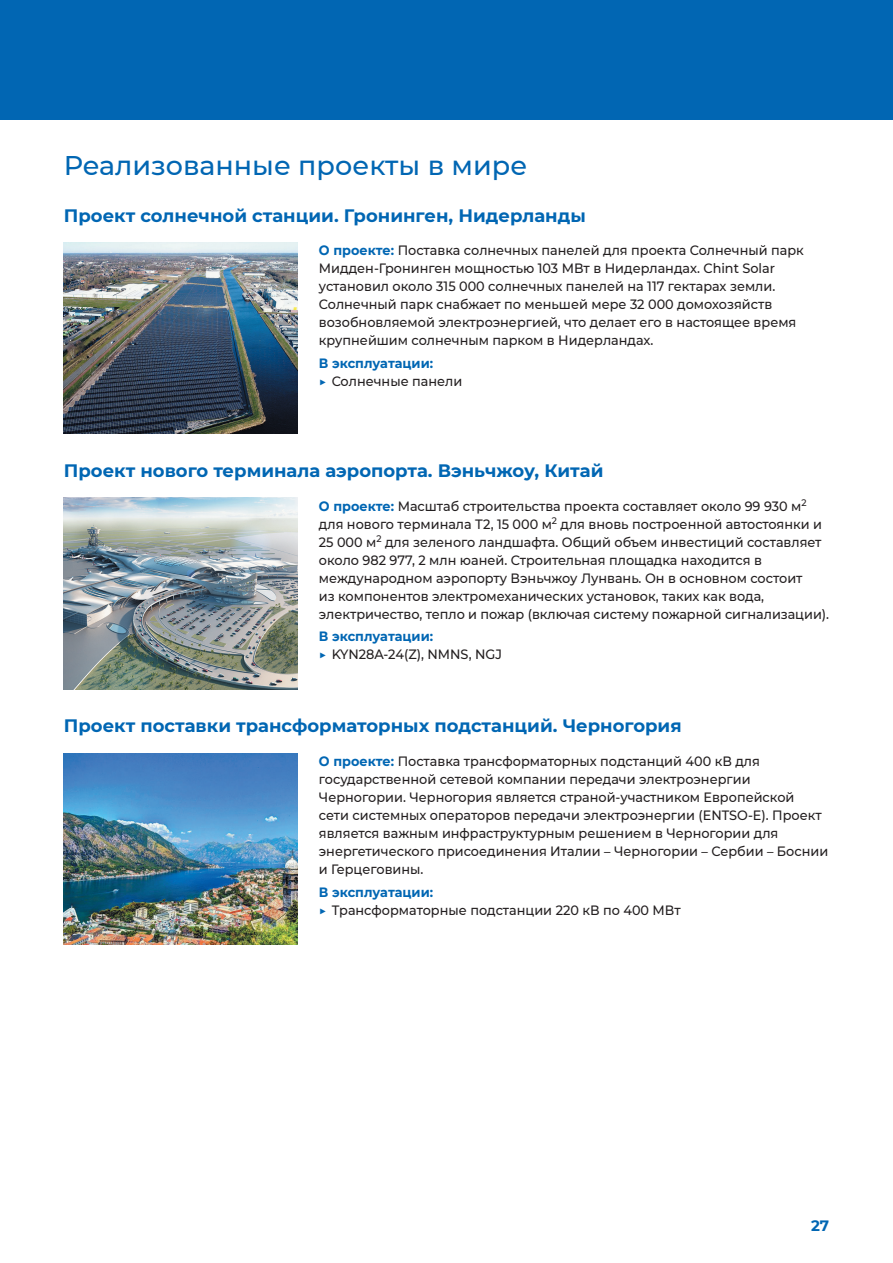
<style>
.page{position:relative;width:893px;height:1263px;background:#fff}
.page>*{position:absolute;margin:0;border:0;box-sizing:border-box;transform-origin:0 0}
.t1{font:500 27px "Montserrat";color:#0166b3}
.t2{font:700 18px "Montserrat";color:#0166b3}
.t3{font:700 15px "Montserrat";color:#0166b3}
.t4{font:500 13.5px/18px "Montserrat";color:#231f20;scale:.95 1}
.s1{font-weight:700;color:#0166b3}
.s2{color:#0166b3}
</style>
<div class="page">
<div style="left:0;top:0;width:893px;height:119px;background:#0166b3"></div>
<img style="left:64px;top:242px;width:234px;height:192px">
<img style="left:64px;top:498px;width:234px;height:191px">
<img style="left:64px;top:753px;width:234px;height:192px">
<h1 class="t1" style="left:64px;top:147px;width:465px">Реализованные проекты в мире</h1>
<h2 class="t2" style="left:64px;top:202px;width:523px">Проект солнечной станции. Гронинген, Нидерланды</h2>
<p class="t4" style="left:319px;top:241px;width:512px"><span class="s1">О проекте:</span> Поставка солнечных панелей для проекта Солнечный парк Мидден-Гронинген мощностью 103 МВт в Нидерландах. Chint Solar установил около 315 000 солнечных панелей на 117 гектарах земли.<br>Солнечный парк снабжает по меньшей мере 32 000 домохозяйств возобновляемой электроэнергией, что делает его в настоящее время крупнейшим солнечным парком в Нидерландах.</p>
<p class="t4" style="left:319px;top:353px;width:152px"><span class="s1">В эксплуатации:<br></span><span class="s2">▶</span> Солнечные панели</p>
<h2 class="t2" style="left:64px;top:458px;width:541px">Проект нового терминала аэропорта. Вэньчжоу, Китай</h2>
<p class="t4" style="left:319px;top:497px;width:539px"><span class="s1">О проекте:</span> Масштаб строительства проекта составляет около 99 930 м<sup>2 </sup>для нового терминала Т2, 15 000 м<sup>2</sup> для вновь построенной автостоянки и 25 000 м<sup>2</sup> для зеленого ландшафта. Общий объем инвестиций составляет около 982 977, 2 млн юаней. Строительная площадка находится в международном аэропорту Вэньчжоу Лунвань. Он в основном состоит<br>из компонентов электромеханических установок, таких как вода, электричество, тепло и пожар (включая систему пожарной сигнализации).</p>
<p class="t4" style="left:319px;top:627px;width:194px"><span class="s1">В эксплуатации:<br></span><span class="s2">▶</span> KYN28A-24(Z), NMNS, NGJ</p>
<h2 class="t2" style="left:64px;top:713px;width:619px">Проект поставки трансформаторных подстанций. Черногория</h2>
<p class="t4" style="left:319px;top:752px;width:538px"><span class="s1">О проекте:</span> Поставка трансформаторных подстанций 400 кВ для государственной сетевой компании передачи электроэнергии Черногории. Черногория является страной-участником Европейской<br>сети системных операторов передачи электроэнергии (ENTSO-E). Проект является важным инфраструктурным решением в Черногории для энергетического присоединения Италии – Черногории – Сербии – Боснии и Герцеговины.</p>
<p class="t4" style="left:319px;top:882px;width:382px"><span class="s1">В эксплуатации:<br></span><span class="s2">▶</span> Трансформаторные подстанции 220 кВ по 400 МВт</p>
<p class="t3" style="left:811px;top:1214px;width:20px">27</p>
</div>
